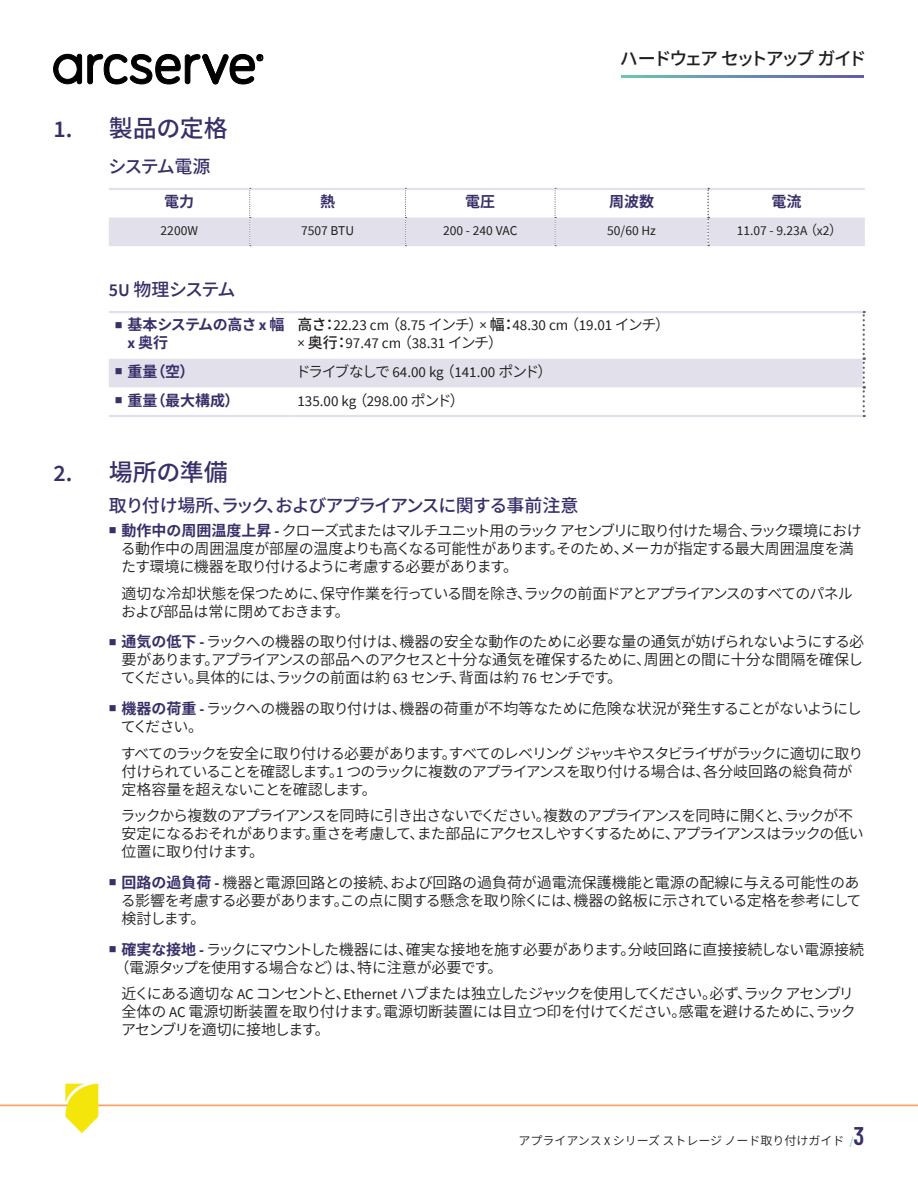
<style>
.page{position:relative;width:918px;height:1188px;background:#fff}
.page>*{position:absolute;margin:0;border:0;box-sizing:border-box;transform-origin:0 0}
.t1{font:500 24px "Noto Sans CJ Kjp";letter-spacing:-.01em;color:#392f69}
.t2{font:500 18px "Noto Sans CJ Kjp";letter-spacing:-.075em;color:#392f69}
.t3{font:500 18px "Noto Sans CJ Kjp";letter-spacing:-.125em;color:#231f20}
.Body_IN{font:600 15px/18px "Noto Sans CJ Kjp";letter-spacing:-.055em;color:#231f20}
.Body_IN-2{font:600 15px/18px "Noto Sans CJ Kjp";letter-spacing:-.025em;color:#231f20}
.Body_IN-3{font:600 15px/18px "Noto Sans CJ Kjp";letter-spacing:-.075em;color:#231f20}
.Table_text_10_L{font:15px/18px "Source Sans Pro";color:#231f20}
.Body_IN-4{font:600 15px/18px "Noto Sans CJ Kjp";letter-spacing:-.02em;color:#231f20}
.Table_Head_C{font:700 15px "Noto Sans CJ Kjp";color:#392f69}
.Table_Head_C-2{font:700 15px/18px "Noto Sans CJ Kjp";letter-spacing:-.035em;color:#392f69}
.Table_Body_C{font:13.5px "Source Sans Pro";color:#231f20}
.t4{font:600 12px "Noto Sans CJ Kjp";color:#231f20}
.s1{font-family:"Source Sans Pro";font-weight:600}
.s2{font-family:"Noto Sans CJ Kjp";font-weight:600}
.s3{font-family:"Source Sans Pro"}
.s4{font-family:"Noto Sans CJ Kjp";font-weight:500}
.s5{font-weight:700;color:#392f69}
.s6{font-family:"Source Sans Pro";font-weight:700;color:#392f69}
.s7{font-family:"Source Sans Pro";font-weight:400}
.s8{font-family:"Source Sans Pro";font-weight:400;color:#6dc7b4}
.s9{font-family:"Barlow Condensed";font-size:25.5px;color:#392f69}
</style>
<div class="page">
<img style="left:0;top:1083px;width:918px;height:51px">
<svg style="left:54px;top:54px;width:28px;height:30px"></svg>
<svg style="left:88px;top:54px;width:175px;height:30px"></svg>
<svg style="left:621px;top:76px;width:243px;height:2px"></svg>
<svg style="left:109px;top:188px;width:756px;height:58px"></svg>
<svg style="left:109px;top:311px;width:756px;height:106px"></svg>
<p class="t3" style="left:620px;top:49px;width:248px">ハードウェアセットアップガイド</p>
<h1 class="t1" style="left:54px;top:115px;width:176px"><span class="s1">1.</span> 製品の定格</h1>
<h2 class="t2" style="left:109px;top:156px;width:103px">システム電源</h2>
<p class="Table_Head_C" style="left:164px;top:193px;width:32px">電力</p>
<p class="Table_Head_C" style="left:320px;top:193px;width:16px">熱</p>
<p class="Table_Head_C" style="left:465px;top:193px;width:31px">電圧</p>
<p class="Table_Head_C" style="left:609px;top:193px;width:46px">周波数</p>
<p class="Table_Head_C" style="left:772px;top:193px;width:31px">電流</p>
<p class="Table_Body_C" style="left:161px;top:222px;width:39px">2200W</p>
<p class="Table_Body_C" style="left:301px;top:222px;width:55px">7507 BTU</p>
<p class="Table_Body_C" style="left:443px;top:222px;width:76px">200 - 240 VAC</p>
<p class="Table_Body_C" style="left:607px;top:222px;width:50px">50/60 Hz</p>
<p class="Table_Body_C" style="left:737px;top:222px;width:107px">11.07 - 9.23A <span class="s2">（</span>x2<span class="s2">）</span></p>
<h2 class="t2" style="left:109px;top:279px;width:128px"><span class="s1">5U</span> 物理システム</h2>
<p class="Table_Head_C-2" style="left:128px;top:316px;width:158px">基本システムの高さ <span class="s3">x</span> 幅<span class="s3">x</span> 奥行</p>
<p class="Table_text_10_L" style="left:297px;top:316px;width:374px"><span class="s4">高さ：</span>22.23 cm <span class="s2">（</span>8.75 <span class="s2">インチ）</span>× <span class="s4">幅：</span>48.30 cm <span class="s2">（</span>19.01 <span class="s2">インチ）</span>× <span class="s4">奥行：</span>97.47 cm <span class="s2">（</span>38.31 <span class="s2">インチ）</span></p>
<p class="Table_Head_C" style="left:128px;top:363px;width:68px">重量（空）</p>
<p class="Table_text_10_L" style="left:296px;top:363px;width:258px"><span class="s2">ドライブなしで</span> 64.00 kg <span class="s2">（</span>141.00 <span class="s2">ポンド）</span></p>
<p class="Table_Head_C" style="left:128px;top:392px;width:113px">重量（最大構成）</p>
<p class="Table_text_10_L" style="left:297px;top:392px;width:169px">135.00 kg <span class="s2">（</span>298.00 <span class="s2">ポンド）</span></p>
<h1 class="t1" style="left:54px;top:458px;width:176px"><span class="s1">2.</span> 場所の準備</h1>
<h2 class="t2" style="left:109px;top:496px;width:471px">取り付け場所、ラック、およびアプライアンスに関する事前注意</h2>
<p class="Body_IN" style="left:121px;top:522px;width:742px"><span class="s5">動作中の周囲温度上昇</span> <span class="s6">-</span> クローズ式またはマルチユニット用のラックアセンブリに取り付けた場合、ラック環境における動作中の周囲温度が部屋の温度よりも高くなる可能性があります。そのため、メーカが指定する最大周囲温度を満たす環境に機器を取り付けるように考慮する必要があります。</p>
<p class="Body_IN" style="left:121px;top:584px;width:733px">適切な冷却状態を保つために、保守作業を行っている間を除き、ラックの前面ドアとアプライアンスのすべてのパネルおよび部品は常に閉めておきます。</p>
<p class="Body_IN" style="left:121px;top:633px;width:745px;text-align:justify"><span class="s5">通気の低下</span> <span class="s6">-</span>ラックへの機器の取り付けは、機器の安全な動作のために必要な量の通気が妨げられないようにする必要があります。アプライアンスの部品へのアクセスと十分な通気を確保するために、周囲との間に十分な間隔を確保してください。具体的には、ラックの前面は約 <span class="s7">63</span> センチ、背面は約 <span class="s7">76</span> センチです。</p>
<p class="Body_IN-4" style="left:121px;top:700px;width:742px"><span class="s5">機器の荷重</span> <span class="s6">-</span>ラックへの機器の取り付けは、機器の荷重が不均等なために危険な状況が発生することがないようにしてください。</p>
<p class="Body_IN" style="left:121px;top:744px;width:744px">すべてのラックを安全に取り付ける必要があります。すべてのレベリングジャッキやスタビライザがラックに適切に取り付けられていることを確認します。<span class="s7">1</span> つのラックに複数のアプライアンスを取り付ける場合は、各分岐回路の総負荷が定格容量を超えないことを確認します。</p>
<p class="Body_IN-3" style="left:121px;top:807px;width:745px">ラックから複数のアプライアンスを同時に引き出さないでください。複数のアプライアンスを同時に開くと、ラックが不安定になるおそれがあります。重さを考慮して、また部品にアクセスしやすくするために、アプライアンスはラックの低い位置に取り付けます。</p>
<p class="Body_IN-2" style="left:121px;top:874px;width:742px"><span class="s5">回路の過負荷</span> <span class="s6">-</span> 機器と電源回路との接続、および回路の過負荷が過電流保護機能と電源の配線に与える可能性のある影響を考慮する必要があります。この点に関する懸念を取り除くには、機器の銘板に示されている定格を参考にして検討します。</p>
<p class="Body_IN-2" style="left:115px;top:940px;width:751px;text-indent:7px"><span class="s5">確実な接地</span> <span class="s6">-</span> ラックにマウントした機器には、確実な接地を施す必要があります。分岐回路に直接接続しない電源接続（電源タップを使用する場合など）は、特に注意が必要です。</p>
<p class="Body_IN" style="left:121px;top:985px;width:736px">近くにある適切な <span class="s7">AC</span> コンセントと、<span class="s7">Ethernet</span> ハブまたは独立したジャックを使用してください。必ず、ラックアセンブリ全体の <span class="s7">AC</span> 電源切断装置を取り付けます。電源切断装置には目立つ印を付けてください。感電を避けるために、ラックアセンブリを適切に接地します。</p>
<p class="t4" style="left:518px;top:1134px;width:348px">アプライアンス <span class="s7">X</span> シリーズストレージノード取り付けガイド <span class="s8">/</span><span class="s9">3</span></p>
</div>
